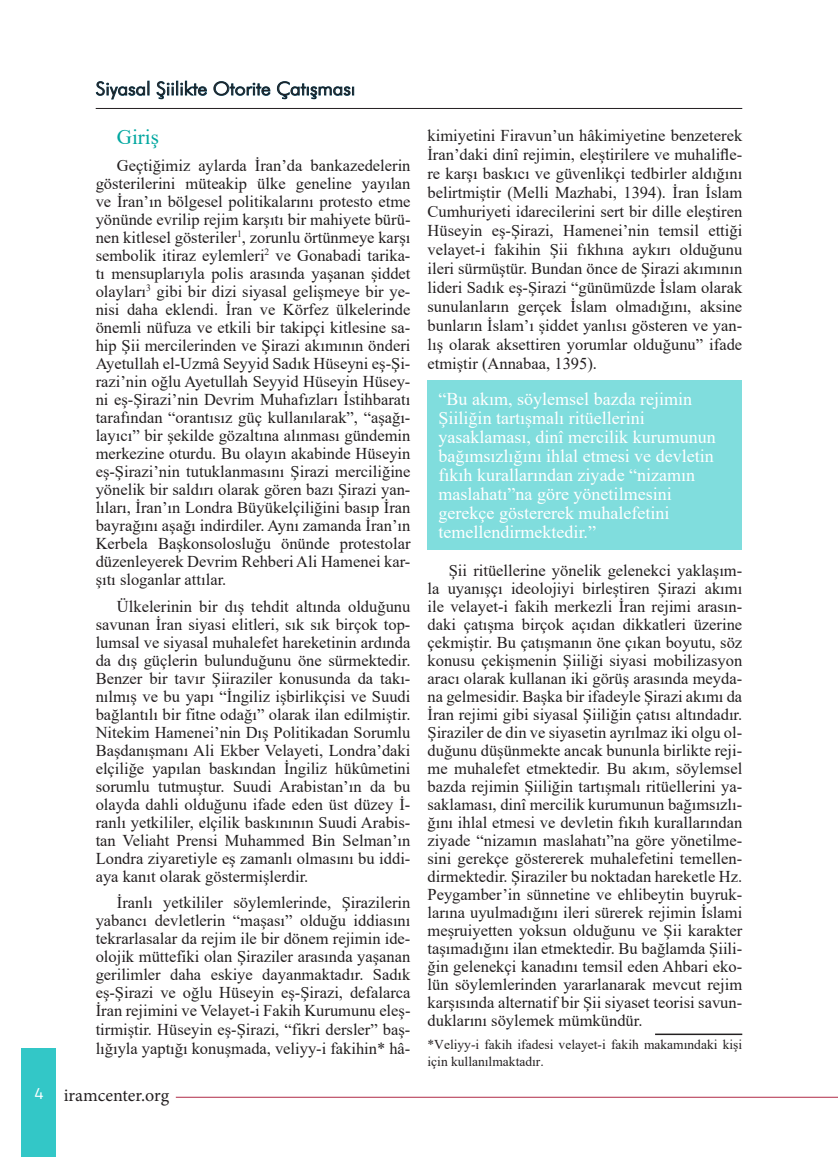
<style>
.page{position:relative;width:838px;height:1157px;background:#fff}
.page>*{position:absolute;margin:0;border:0;box-sizing:border-box;transform-origin:0 0}
.t1{font:21px "Times New Roman";color:#00a7a0}
.t2{font:300 18.3px "Futura BT";color:#231f20;scale:1.06 1}
.t3{font:18px/19px "Times New Roman";color:#fff}
.t4{font:18px "Minion Pro";letter-spacing:-.005em;color:#231f20}
.t5{font:16.5px/18px "Times New Roman";color:#231f20;text-align:justify}
.t6{font:13.5px/16.2px "Times New Roman";color:#231f20}
.s1{font-family:"Titillium";font-size:16.5px;color:#fff}
</style>
<div class="page">
<div style="left:21px;top:1047px;width:34px;height:110px;background:#33c7c7"></div>
<hr style="left:176px;top:1097px;width:662px;height:1px;background:#b02b46">
<hr style="left:96px;top:108px;width:646px;height:1px;background:#231f20">
<svg style="left:96px;top:81px;width:53px;height:18px"></svg>
<svg style="left:157px;top:81px;width:50px;height:18px"></svg>
<svg style="left:214px;top:81px;width:56px;height:15px"></svg>
<svg style="left:277px;top:81px;width:77px;height:18px"></svg>
<div style="left:427px;top:380px;width:315px;height:170px;background:#80dddd"></div>
<hr style="left:655px;top:1033px;width:87px;height:2px;background:#231f20">
<p class="t2" style="left:96px;top:77px;width:246px">Siyasal Şiilikte Otorite Çatışması</p>
<p class="t1" style="left:117px;top:122px;width:43px">Giriş</p>
<p class="t5" style="left:96px;top:156px;width:316px;text-indent:21px">Geçtiğimiz aylarda İran’da bankazedelerin gösterilerini müteakip ülke geneline yayılan ve İran’ın bölgesel politikalarını protesto etme yönünde evrilip rejim karşıtı bir mahiyete bürü&shy;nen kitlesel gösteriler<sup>1</sup>, zorunlu örtünmeye karşı sembolik itiraz eylemleri<sup>2</sup> ve Gonabadi tarika&shy;tı mensuplarıyla polis arasında yaşanan şiddet olayları<sup>3</sup> gibi bir dizi siyasal gelişmeye bir ye&shy;nisi daha eklendi. İran ve Körfez ülkelerinde önemli nüfuza ve etkili bir takipçi kitlesine sa&shy;hip Şii mercilerinden ve Şirazi akımının önderi Ayetullah el-Uzmâ Seyyid Sadık Hüseyni eş-Şi&shy;razi’nin oğlu Ayetullah Seyyid Hüseyin Hüsey&shy;ni eş-Şirazi’nin Devrim Muhafızları İstihbaratı tarafından “orantısız güç kullanılarak”, “aşağı&shy;layıcı” bir şekilde gözaltına alınması gündemin merkezine oturdu. Bu olayın akabinde Hüseyin eş-Şirazi’nin tutuklanmasını Şirazi merciliğine yönelik bir saldırı olarak gören bazı Şirazi yan&shy;lıları, İran’ın Londra Büyükelçiliğini basıp İran bayrağını aşağı indirdiler. Aynı zamanda İran’ın Kerbela Başkonsolosluğu önünde protestolar düzenleyerek Devrim Rehberi Ali Hamenei kar&shy;şıtı sloganlar attılar.</p>
<p class="t5" style="left:96px;top:596px;width:316px;text-indent:21px">Ülkelerinin bir dış tehdit altında olduğunu savunan İran siyasi elitleri, sık sık birçok top&shy;lumsal ve siyasal muhalefet hareketinin ardında da dış güçlerin bulunduğunu öne sürmektedir.<br>Benzer bir tavır Şiiraziler konusunda da takı&shy;nılmış ve bu yapı “İngiliz işbirlikçisi ve Suudi bağlantılı bir fitne odağı” olarak ilan edilmiştir.<br>Nitekim Hamenei’nin Dış Politikadan Sorumlu Başdanışmanı Ali Ekber Velayeti, Londra’daki elçiliğe yapılan baskından İngiliz hükûmetini sorumlu tutmuştur. Suudi Arabistan’ın da bu olayda dahli olduğunu ifade eden üst düzey İ- ranlı yetkililer, elçilik baskınının Suudi Arabis&shy;tan Veliaht Prensi Muhammed Bin Selman’ın Londra ziyaretiyle eş zamanlı olmasını bu iddi&shy;aya kanıt olarak göstermiş lerdir.</p>
<p class="t5" style="left:96px;top:893px;width:316px;text-indent:21px">İranlı yetkililer söylemlerinde, Şirazilerin yabancı devletlerin “maşası” olduğu iddiasını tekrarlasalar da rejim ile bir dönem rejimin ide&shy;olojik müttefiki olan Şiraziler arasında yaşanan gerilimler daha eskiye dayanmaktadır. Sadık eş-Şirazi ve oğlu Hüseyin eş-Şirazi, defalarca İran rejimini ve Velayet-i Fakih Kurumunu eleş&shy;tirmiştir. Hüseyin eş-Şirazi, “fikri dersler” baş&shy;lığıyla yaptığı konuşmada, veliyy-i fakihin* hâ-</p>
<p class="t4" style="left:34px;top:1083px;width:136px"><span class="s1">4</span> iramcenter.org</p>
<p class="t5" style="left:427px;top:126px;width:316px;line-height:19px">kimiyetini Firavun’un hâkimiyetine benzeterek İran’daki dinî rejimin, eleştirilere ve muhalifle&shy;re karşı baskıcı ve güvenlikçi tedbirler aldığını belirtmiştir (Melli Mazhabi, 1394). İran İslam Cumhuriyeti idarecilerini sert bir dille eleştiren Hüseyin eş-Şirazi, Hamenei’nin temsil ettiği velayet-i fakihin Şii fıkhına aykırı olduğunu ileri sürmüştür. Bundan önce de Şirazi akımının lideri Sadık eş-Şirazi “günümüzde İslam olarak sunulanların gerçek İslam olmadığını, aksine bunların İslam’ı şiddet yanlısı gösteren ve yan&shy;lış olarak aksettiren yorumlar olduğunu” ifade etmiştir (Annabaa, 1395).</p>
<p class="t3" style="left:438px;top:388px;width:278px">“Bu akım, söylemsel bazda rejimin Şiiliğin tartışmalı ritüellerini yasaklaması, dinî mercilik kurumunun bağımsızlığını ihlal etmesi ve devletin fıkıh kurallarından ziyade “nizamın maslahatı”na göre yönetilmesini gerekçe göstererek muhalefetini temellendirmektedir.”</p>
<p class="t5" style="left:427px;top:561px;width:316px;text-indent:21px">Şii ritüellerine yönelik gelenekci yaklaşım&shy;la uyanışçı ideolojiyi birleştiren Şirazi akımı ile velayet-i fakih merkezli İran rejimi arasın&shy;daki çatışma birçok açıdan dikkatleri üzerine çekmiştir. Bu çatışmanın öne çıkan boyutu, söz konusu çekişmenin Şiiliği siyasi mobilizasyon aracı olarak kullanan iki görüş arasında meyda&shy;na gelmesidir. Başka bir ifadeyle Şirazi akımı da İran rejimi gibi siyasal Şiiliğin çatısı altındadır.<br>Şiraziler de din ve siyasetin ayrılmaz iki olgu ol&shy;duğunu düşünmekte ancak bununla birlikte reji&shy;me muhalefet etmektedir. Bu akım, söylemsel bazda rejimin Şiiliğin tartışmalı ritüellerini ya&shy;saklaması, dinî mercilik kurumunun bağımsızlı&shy;ğını ihlal etmesi ve devletin fıkıh kurallarından ziyade “nizamın maslahatı”na göre yönetilme&shy;sini gerekçe göstererek muhalefetini temellen&shy;dirmektedir. Şiraziler bu noktadan hareketle Hz.<br>Peygamber’in sünnetine ve ehlibeytin buyruk&shy;larına uyulmadığını ileri sürerek rejimin İslami meşruiyetten yoksun olduğunu ve Şii karakter taşımadığını ilan etmektedir. Bu bağlamda Şiili&shy;ğin gelenekçi kanadını temsil eden Ahbari eko&shy;lün söylemlerinden yararlanarak mevcut rejim karşısında alternatif bir Şii siyaset teorisi savun&shy;duklarını söylemek mümkündür.</p>
<p class="t6" style="left:427px;top:1036px;width:316px">*Veliyy-i fakih ifadesi velayet-i fakih makamındaki kişi için kullanılmaktadır.</p>
</div>
